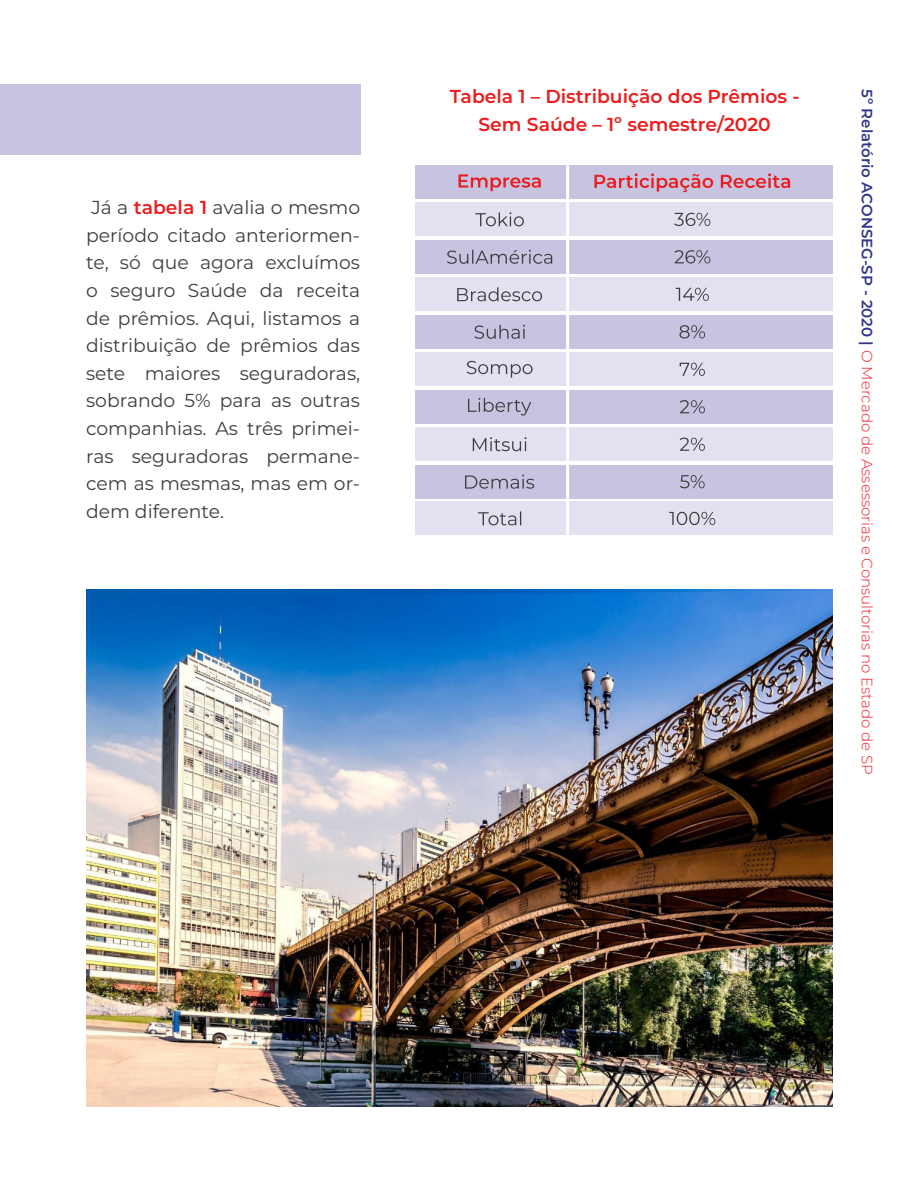
<style>
.page{position:relative;width:918px;height:1188px;background:#fff}
.page>*{position:absolute;margin:0;border:0;box-sizing:border-box;transform-origin:0 0}
.t1{font:18.75px/27.6px "Montserrat";color:#3e3e3f;text-align:justify}
.t2{font:600 18.75px/27.6px "Montserrat";color:#ea1e1f;text-align:center}
.t3{font:300 15px "Montserrat";color:#ee1c25}
.s1{font-weight:600;color:#ea1e1f}
.s2{font-weight:600;color:#323789}
</style>
<div class="page">
<div style="left:415px;top:165px;width:418px;height:34px;background:#c7c4e2"></div>
<div style="left:415px;top:240px;width:418px;height:33px;background:#c7c4e2"></div>
<div style="left:415px;top:315px;width:418px;height:33px;background:#c7c4e2"></div>
<div style="left:415px;top:390px;width:418px;height:33px;background:#c7c4e2"></div>
<div style="left:415px;top:465px;width:418px;height:33px;background:#c7c4e2"></div>
<div style="left:415px;top:203px;width:418px;height:33px;background:#e3e1f0"></div>
<div style="left:415px;top:278px;width:418px;height:33px;background:#e3e1f0"></div>
<div style="left:415px;top:353px;width:418px;height:33px;background:#e3e1f0"></div>
<div style="left:415px;top:428px;width:418px;height:33px;background:#e3e1f0"></div>
<div style="left:415px;top:502px;width:418px;height:33px;background:#e3e1f0"></div>
<svg style="left:458px;top:174px;width:83px;height:17px"></svg>
<svg style="left:478px;top:511px;width:43px;height:14px"></svg>
<svg style="left:669px;top:512px;width:46px;height:13px"></svg>
<svg style="left:465px;top:475px;width:69px;height:14px"></svg>
<svg style="left:680px;top:475px;width:25px;height:13px"></svg>
<svg style="left:473px;top:437px;width:53px;height:14px"></svg>
<svg style="left:680px;top:438px;width:25px;height:13px"></svg>
<svg style="left:468px;top:398px;width:63px;height:18px"></svg>
<svg style="left:680px;top:400px;width:25px;height:13px"></svg>
<svg style="left:467px;top:361px;width:66px;height:17px"></svg>
<svg style="left:680px;top:363px;width:25px;height:13px"></svg>
<svg style="left:474px;top:325px;width:51px;height:14px"></svg>
<svg style="left:679px;top:325px;width:26px;height:13px"></svg>
<svg style="left:457px;top:287px;width:85px;height:14px"></svg>
<svg style="left:676px;top:288px;width:33px;height:13px"></svg>
<svg style="left:447px;top:250px;width:105px;height:14px"></svg>
<svg style="left:674px;top:250px;width:36px;height:14px"></svg>
<svg style="left:475px;top:212px;width:49px;height:14px"></svg>
<svg style="left:674px;top:213px;width:36px;height:13px"></svg>
<svg style="left:594px;top:173px;width:196px;height:19px"></svg>
<hr style="left:566px;top:165px;width:3px;height:370px;background:#fff">
<div style="left:0;top:85px;width:360px;height:70px;background:#c7c4e2"></div>
<img style="left:86px;top:589px;width:747px;height:517px">
<p class="t1" style="left:86px;top:193px;width:276px">Já a <span class="s1">tabela 1</span> avalia o mesmo período citado anteriormen&shy;te, só que agora excluímos o seguro Saúde da receita de prêmios. Aqui, listamos a distribuição de prêmios das sete maiores seguradoras, sobrando 5% para as outras companhias. As três primei&shy;ras seguradoras permane&shy;cem as mesmas, mas em or&shy;dem diferente.</p>
<p class="t2" style="left:450px;top:82px;width:351px">Tabela 1 – Distribuição dos Prêmios -<br>Sem Saúde – 1º semestre/2020</p>
<p class="t3" style="left:877px;top:89px;width:687px;rotate:90deg"><span class="s2">5º Relatório ACONSEG-SP - 2020 |</span> O Mercado de Assessorias e Consultorias no Estado de SP</p>
</div>
